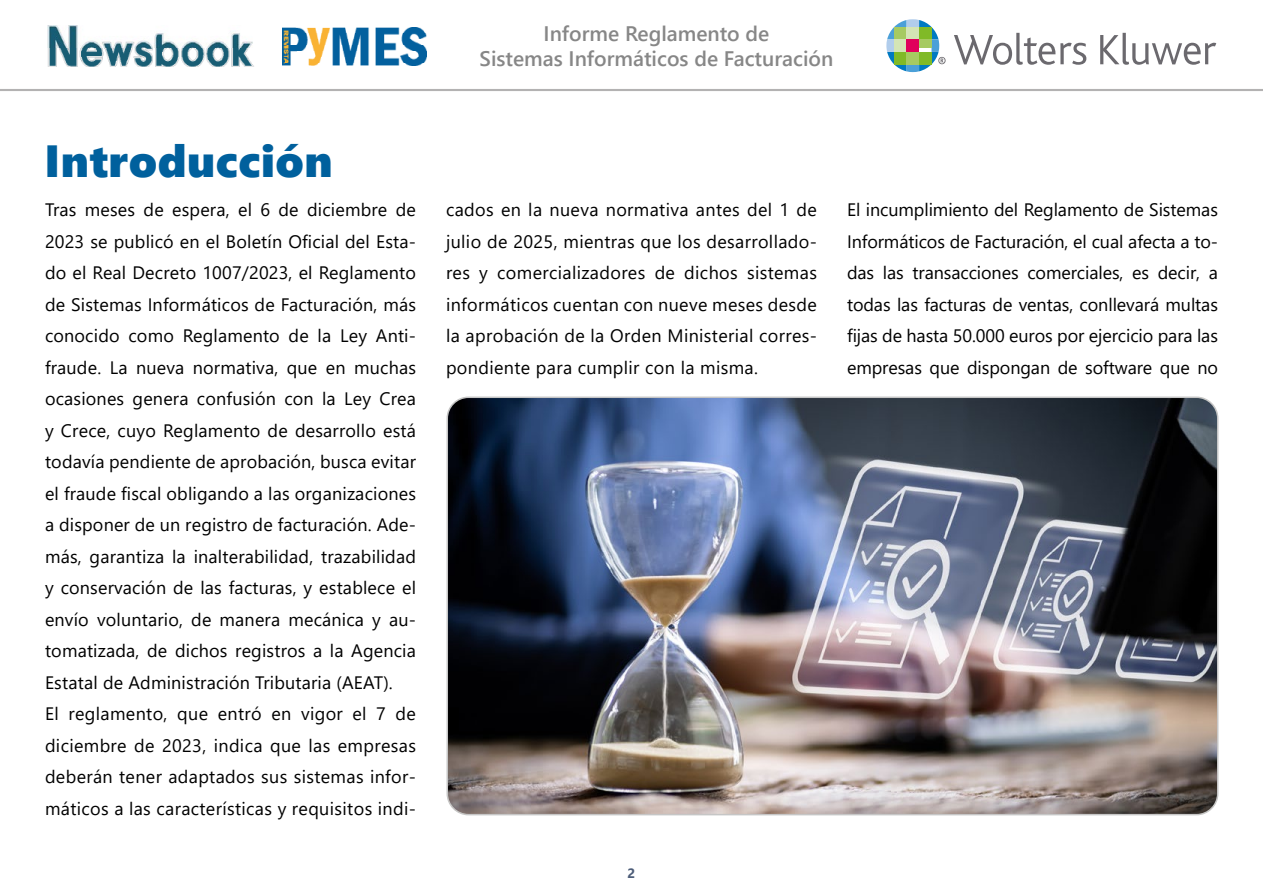
<style>
.page{position:relative;width:1263px;height:893px;background:#fff}
.page>*{position:absolute;margin:0;border:0;box-sizing:border-box;transform-origin:0 0}
.t1{font:45px "Segoe UI Black";letter-spacing:.01em;color:#00609d}
.t2{font:600 21px/25.2px "Segoe UI";color:#878787;text-align:center}
.t3{font:18px/31.5px "Segoe UI";letter-spacing:.01em;color:#000;text-align:justify}
.t4{font:700 13.5px "Segoe UI";color:#4d5d79}
</style>
<div class="page">
<svg style="left:954px;top:33px;width:132px;height:32px"></svg>
<svg style="left:1100px;top:33px;width:116px;height:32px"></svg>
<svg style="left:886px;top:19px;width:59px;height:53px"></svg>
<div style="left:894px;top:27px;width:12px;height:12px;background:#a6ca61"></div>
<div style="left:894px;top:39px;width:12px;height:13px;background:#d4e5b5"></div>
<div style="left:894px;top:52px;width:12px;height:12px;background:#80ba27"></div>
<div style="left:906px;top:27px;width:13px;height:12px;background:#d4e5b5"></div>
<div style="left:906px;top:39px;width:13px;height:13px;background:#e0005b"></div>
<div style="left:906px;top:52px;width:13px;height:12px;background:#a6ca61"></div>
<div style="left:919px;top:27px;width:12px;height:12px;background:#80ba27"></div>
<div style="left:919px;top:39px;width:12px;height:9px;background:#a6ca61"></div>
<div style="left:919px;top:52px;width:12px;height:12px;background:#80ba27"></div>
<hr style="left:0;top:89px;width:1263px;height:2px;background:#b3b2b2">
<img style="left:48px;top:25px;width:206px;height:42px">
<img style="left:283px;top:28px;width:144px;height:38px">
<img style="left:449px;top:399px;width:769px;height:416px">
<div style="left:446px;top:396px;width:772px;height:419px;border:2px solid #c6c6c6;border-radius:21px"></div>
<h1 class="t1" style="left:45px;top:129px;width:289px">Introducción</h1>
<p class="t2" style="left:480px;top:19px;width:355px">Informe Reglamento de<br>Sistemas Informáticos de Facturación</p>
<p class="t3" style="left:45px;top:192px;width:373px;text-align:left">Tras meses de espera, el 6 de diciembre de 2023 se publicó en el Boletín Oficial del Esta&shy;do el Real Decreto 1007/2023, el Reglamento de Sistemas Informáticos de Facturación, más conocido como Reglamento de la Ley Anti&shy;fraude. La nueva normativa, que en muchas ocasiones genera confusión con la Ley Crea y Crece, cuyo Reglamento de desarrollo está todavía pendiente de aprobación, busca evitar el fraude fiscal obligando a las organizaciones a disponer de un registro de facturación. Ade&shy;más, garantiza la inalterabilidad, trazabilidad y conservación de las facturas, y establece el envío voluntario, de manera mecánica y au&shy;tomatizada, de dichos registros a la Agencia Estatal de Administración Tributaria (AEAT).<br>El reglamento, que entró en vigor el 7 de diciembre de 2023, indica que las empresas deberán tener adaptados sus sistemas infor&shy;máticos a las características y requisitos indi-</p>
<p class="t3" style="left:446px;top:192px;width:372px">cados en la nueva normativa antes del 1 de julio de 2025, mientras que los desarrollado&shy;res y comercializadores de dichos sistemas informáticos cuentan con nueve meses desde la aprobación de la Orden Ministerial corres&shy;pondiente para cumplir con la misma.</p>
<p class="t3" style="left:847px;top:192px;width:373px">El incumplimiento del Reglamento de Sistemas Informáticos de Facturación, el cual afecta a to&shy;das las transacciones comerciales, es decir, a todas las facturas de ventas, conllevará multas fijas de hasta 50.000 euros por ejercicio para las empresas que dispongan de software que no</p>
<p class="t4" style="left:628px;top:860px;width:9px">2</p>
</div>
